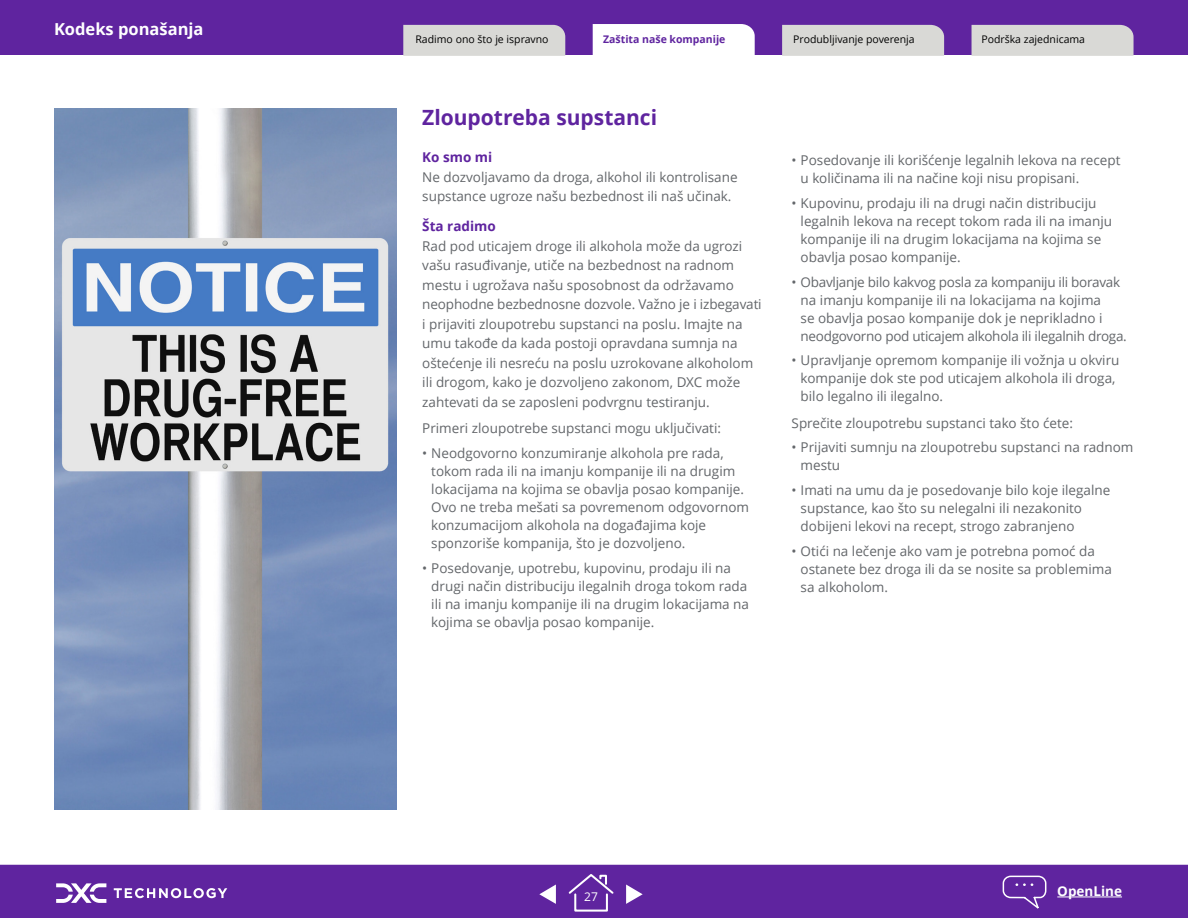
<style>
.page{position:relative;width:1188px;height:918px;background:#fff}
.page>*{position:absolute;margin:0;border:0;box-sizing:border-box;transform-origin:0 0}
.Body_subheadline_Wal{font:700 21px "Open Sans";color:#5f249f}
.t1{font:700 16.5px "Open Sans";color:#fff}
.Body_regular_9_13{font:13.5px/18px "Open Sans";color:#63666a}
.Body_regular_9_13-2{font:13.5px/18px "Open Sans";letter-spacing:-.02em;color:#63666a}
.Body_header_Walsheim{font:700 13.5px "Open Sans";color:#5f249f}
.t2{font:700 13.5px "Open Sans";color:#fff}
.t3{font:12px "Open Sans";color:#fff}
.Body_header_Walsheim-2{font:10.5px "Open Sans";color:#000}
.Tab_head_active_purp{font:700 10.5px "Open Sans";color:#5f249f}
</style>
<div class="page">
<div style="left:0;top:864px;width:1188px;height:54px;background:#5f249f"></div>
<svg style="left:567px;top:872px;width:48px;height:41px;background:#7543ac"></svg>
<hr style="left:1057px;top:897px;width:65px;height:1px;background:#fff">
<svg style="left:1002px;top:875px;width:45px;height:37px;background:#7340ab"></svg>
<svg style="left:114px;top:888px;width:113px;height:10px"></svg>
<svg style="left:56px;top:883px;width:50px;height:20px"></svg>
<div style="left:0;top:0;width:1188px;height:55px;background:#5f249f"></div>
<div style="left:593px;top:24px;width:162px;height:31px;background:#fff"></div>
<img style="left:54px;top:108px;width:342px;height:702px">
<svg style="left:539px;top:885px;width:17px;height:19px"></svg>
<svg style="left:626px;top:885px;width:17px;height:19px"></svg>
<div style="left:403px;top:25px;width:162px;height:31px;background:#d9d9d6"></div>
<div style="left:782px;top:25px;width:162px;height:31px;background:#d9d9d6"></div>
<div style="left:972px;top:25px;width:162px;height:31px;background:#d9d9d6"></div>
<p class="t1" style="left:54px;top:18px;width:151px">Kodeks ponašanja</p>
<p class="Body_header_Walsheim-2" style="left:415px;top:32px;width:135px">Radimo ono što je ispravno</p>
<p class="Body_header_Walsheim-2" style="left:793px;top:32px;width:123px">Produbljivanje poverenja</p>
<p class="Body_header_Walsheim-2" style="left:981px;top:32px;width:105px">Podrška zajednicama</p>
<p class="Tab_head_active_purp" style="left:603px;top:32px;width:124px">Zaštita naše kompanije</p>
<p class="Body_subheadline_Wal" style="left:422px;top:103px;width:236px">Zloupotreba supstanci</p>
<p class="Body_header_Walsheim" style="left:422px;top:148px;width:72px">Ko smo mi</p>
<p class="Body_regular_9_13" style="left:422px;top:167px;width:317px;line-height:19.5px">Ne dozvoljavamo da droga, alkohol ili kontrolisane supstance ugroze našu bezbednost ili naš učinak.</p>
<p class="Body_header_Walsheim" style="left:422px;top:217px;width:75px">Šta radimo</p>
<p class="Body_regular_9_13" style="left:422px;top:236px;width:341px;line-height:19.5px">Rad pod uticajem droge ili alkohola može da ugrozi vašu rasuđivanje, utiče na bezbednost na radnom mestu i ugrožava našu sposobnost da održavamo neophodne bezbednosne dozvole. Važno je i izbegavati i prijaviti zloupotrebu supstanci na poslu. Imajte na umu takođe da kada postoji opravdana sumnja na oštećenje ili nesreću na poslu uzrokovane alkoholom ili drogom, kako je dozvoljeno zakonom, DXC može zahtevati da se zaposleni podvrgnu testiranju.</p>
<p class="Body_regular_9_13" style="left:422px;top:419px;width:300px">Primeri zloupotrebe supstanci mogu uključivati:</p>
<p class="Body_regular_9_13" style="left:431px;top:444px;width:319px;text-indent:-9px">• Neodgovorno konzumiranje alkohola pre rada, tokom rada ili na imanju kompanije ili na drugim lokacijama na kojima se obavlja posao kompanije.<br>Ovo ne treba mešati sa povremenom odgovornom konzumacijom alkohola na događajima koje sponzoriše kompanija, što je dozvoljeno.</p>
<p class="Body_regular_9_13" style="left:431px;top:558px;width:319px;text-indent:-9px">• Posedovanje, upotrebu, kupovinu, prodaju ili na drugi način distribuciju ilegalnih droga tokom rada ili na imanju kompanije ili na drugim lokacijama na kojima se obavlja posao kompanije.</p>
<p class="Body_regular_9_13" style="left:801px;top:151px;width:321px;text-indent:-9px">• Posedovanje ili korišćenje legalnih lekova na recept u količinama ili na načine koji nisu propisani.</p>
<p class="Body_regular_9_13" style="left:801px;top:194px;width:313px;text-indent:-9px">• Kupovinu, prodaju ili na drugi način distribuciju legalnih lekova na recept tokom rada ili na imanju kompanije ili na drugim lokacijama na kojima se obavlja posao kompanije.</p>
<p class="Body_regular_9_13-2" style="left:801px;top:272px;width:328px;text-indent:-9px">• Obavljanje bilo kakvog posla za kompaniju ili boravak na imanju kompanije ili na lokacijama na kojima<br>se obavlja posao kompanije dok je neprikladno i neodgovorno pod uticajem alkohola ili ilegalnih droga.</p>
<p class="Body_regular_9_13" style="left:801px;top:351px;width:320px;text-indent:-9px">• Upravljanje opremom kompanije ili vožnja u okviru kompanije dok ste pod uticajem alkohola ili droga, bilo legalno ili ilegalno.</p>
<p class="Body_regular_9_13" style="left:792px;top:413px;width:283px">Sprečite zloupotrebu supstanci tako što ćete:</p>
<p class="Body_regular_9_13" style="left:801px;top:438px;width:334px;text-indent:-9px">• Prijaviti sumnju na zloupotrebu supstanci na radnom mestu</p>
<p class="Body_regular_9_13" style="left:801px;top:481px;width:311px;text-indent:-9px">• Imati na umu da je posedovanje bilo koje ilegalne supstance, kao što su nelegalni ili nezakonito dobijeni lekovi na recept, strogo zabranjeno</p>
<p class="Body_regular_9_13" style="left:801px;top:542px;width:313px;text-indent:-9px">• Otići na lečenje ako vam je potrebna pomoć da ostanete bez droga ili da se nosite sa problemima sa alkoholom.</p>
<p class="t3" style="left:584px;top:888px;width:15px">27</p>
<p class="t2" style="left:1057px;top:881px;width:66px">OpenLine</p>
</div>
